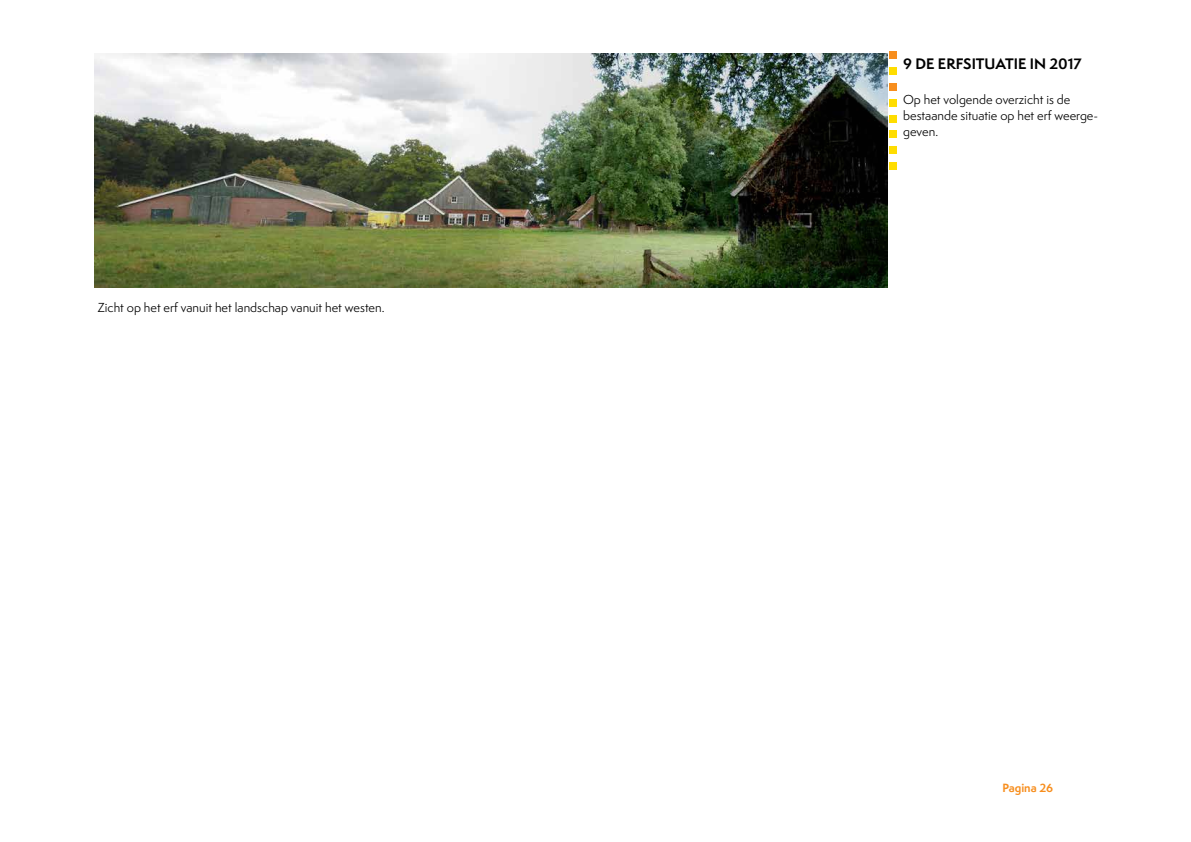
<style>
.page{position:relative;width:1191px;height:842px;background:#fff}
.page>*{position:absolute;margin:0;border:0;box-sizing:border-box;transform-origin:0 0}
.t1{font:700 14px "Semplicita Pro";color:#000}
.t2{font:12px/16px "Semplicita Pro";color:#000}
.t3{font:700 11px "Semplicita Pro";color:#f78e1e}
</style>
<div class="page">
<div style="left:889px;top:115px;width:7px;height:7px;background:#fd0"></div>
<div style="left:889px;top:130px;width:7px;height:8px;background:#fd0"></div>
<div style="left:889px;top:146px;width:7px;height:8px;background:#fd0"></div>
<div style="left:889px;top:162px;width:7px;height:8px;background:#fd0"></div>
<div style="left:889px;top:99px;width:7px;height:8px;background:#fd0"></div>
<div style="left:889px;top:83px;width:7px;height:8px;background:#f78e1e"></div>
<div style="left:889px;top:67px;width:7px;height:8px;background:#fd0"></div>
<div style="left:889px;top:51px;width:7px;height:8px;background:#f78e1e"></div>
<img style="left:95px;top:53px;width:792px;height:234px">
<p class="t2" style="left:98px;top:299px;width:288px">Zicht op het erf vanuit het landschap vanuit het westen.</p>
<p class="t1" style="left:903px;top:53px;width:180px">9 DE ERFSITUATIE IN 2017</p>
<p class="t2" style="left:903px;top:91px;width:197px">Op het volgende overzicht is de bestaande situatie op het erf weerge&shy;geven.</p>
<p class="t3" style="left:1002px;top:779px;width:52px">Pagina 26</p>
</div>
